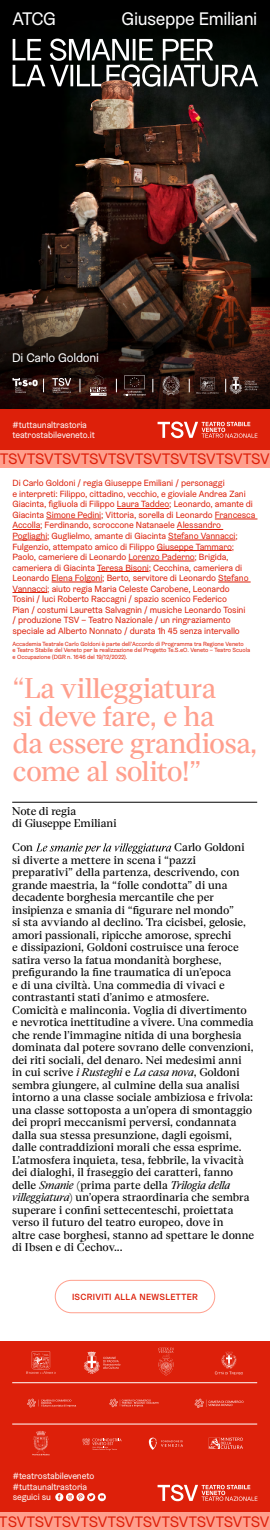
<style>
.page{position:relative;width:270px;height:1530px;background:#fff}
.page>*{position:absolute;margin:0;border:0;box-sizing:border-box;transform-origin:0 0}
.t1{font:27.7px/27.7px "Eliza";letter-spacing:-.02em;color:#ff9f8d}
.t2{font:18.25px "Graebenbach";letter-spacing:-.025em;color:#fff}
.t3{font:15.25px "Graebenbach";letter-spacing:-.01em;color:#dd200a}
.t4{font:12.5px "Graebenbach";letter-spacing:-.015em;color:#fff}
.t5{font:11px/12.5px "Eliza";color:#000}
.t6{font:9px/10.5px "Graebenbach";letter-spacing:-.01em;color:#dd200a}
.t7{font:9px/10.5px "Graebenbach";letter-spacing:-.01em;color:#fff}
.t8{font:500 9px "Graebenbach";letter-spacing:.035em;color:#dd200a}
.t9{font:6px/6.5px "Graebenbach";letter-spacing:-.005em;color:#dd200a}
.s1{font-style:italic}
</style>
<div class="page">
<img style="left:0;top:122px;width:270px;height:159px">
<svg style="left:0;top:281px;width:270px;height:128px;background:#331d15"></svg>
<div style="left:0;top:409px;width:270px;height:42px;background:#dd200a"></div>
<div style="left:0;top:0;width:270px;height:122px;background:#000"></div>
<hr style="left:117px;top:508px;width:52px;height:1px;background:#dd200a">
<hr style="left:46px;top:519px;width:55px;height:1px;background:#dd200a">
<hr style="left:215px;top:519px;width:43px;height:1px;background:#dd200a">
<svg style="left:12px;top:529px;width:28px;height:1px"></svg>
<hr style="left:177px;top:529px;width:46px;height:1px;background:#dd200a">
<hr style="left:12px;top:540px;width:35px;height:1px;background:#dd200a">
<hr style="left:168px;top:540px;width:67px;height:1px;background:#dd200a">
<hr style="left:157px;top:550px;width:75px;height:1px;background:#dd200a">
<hr style="left:128px;top:561px;width:67px;height:1px;background:#dd200a">
<hr style="left:97px;top:571px;width:52px;height:1px;background:#dd200a">
<hr style="left:52px;top:582px;width:50px;height:1px;background:#dd200a">
<hr style="left:218px;top:582px;width:33px;height:1px;background:#dd200a">
<hr style="left:12px;top:592px;width:35px;height:1px;background:#dd200a">
<hr style="left:12px;top:802px;width:245px;height:1px;background:#000">
<svg style="left:36px;top:843px;width:135px;height:11px"></svg>
<svg style="left:158px;top:421px;width:99px;height:17px"></svg>
<div style="left:0;top:1340px;width:270px;height:185px;background:#dd200a"></div>
<div style="left:0;top:1512px;width:270px;height:17px;background:#ff9f8d"></div>
<hr style="left:12px;top:1382px;width:245px;height:1px;background:#fff">
<hr style="left:12px;top:1423px;width:245px;height:1px;background:#fff">
<svg style="left:27px;top:1398px;width:49px;height:9px"></svg>
<svg style="left:158px;top:1347px;width:16px;height:28px"></svg>
<svg style="left:26px;top:1351px;width:30px;height:22px"></svg>
<svg style="left:55px;top:1493px;width:51px;height:8px"></svg>
<div style="left:55px;top:1280px;width:160px;height:33px;border:1px solid #ff9f8d;border-radius:16px"></div>
<svg style="left:158px;top:1484px;width:99px;height:17px"></svg>
<svg style="left:84px;top:1351px;width:36px;height:22px"></svg>
<svg style="left:215px;top:1351px;width:28px;height:23px"></svg>
<svg style="left:109px;top:1398px;width:49px;height:9px"></svg>
<svg style="left:195px;top:1398px;width:49px;height:9px"></svg>
<svg style="left:32px;top:1431px;width:17px;height:24px"></svg>
<svg style="left:83px;top:1438px;width:39px;height:12px"></svg>
<svg style="left:149px;top:1437px;width:34px;height:12px"></svg>
<svg style="left:209px;top:1437px;width:34px;height:11px"></svg>
<svg style="left:13px;top:39px;width:245px;height:48px"></svg>
<svg style="left:116px;top:379px;width:1px;height:13px"></svg>
<svg style="left:162px;top:376px;width:18px;height:19px"></svg>
<svg style="left:90px;top:375px;width:17px;height:21px"></svg>
<svg style="left:124px;top:375px;width:22px;height:21px"></svg>
<svg style="left:12px;top:378px;width:32px;height:15px"></svg>
<svg style="left:80px;top:379px;width:1px;height:13px"></svg>
<svg style="left:52px;top:378px;width:19px;height:15px"></svg>
<svg style="left:196px;top:377px;width:23px;height:17px"></svg>
<svg style="left:153px;top:379px;width:1px;height:13px"></svg>
<svg style="left:189px;top:379px;width:1px;height:13px"></svg>
<svg style="left:226px;top:377px;width:32px;height:17px"></svg>
<div style="left:0;top:451px;width:270px;height:17px;background:#ff9f8d"></div>
<img style="left:68px;top:66px;width:152px;height:130px">
<h2 class="t2" style="left:12px;top:7px;width:45px">ATCG</h2>
<h2 class="t2" style="left:122px;top:7px;width:137px">Giuseppe Emiliani</h2>
<p class="t4" style="left:12px;top:349px;width:88px">Di Carlo Goldoni</p>
<p class="t7" style="left:12px;top:420px;width:84px;line-height:10px">#tuttaunaltrastoria teatrostabileveneto.it</p>
<h3 class="t3" style="left:0;top:450px;width:271px">TSVTSVTSVTSVTSVTSVTSVTSVTSVTSV</h3>
<p class="t6" style="left:12px;top:478px;width:244px">Di Carlo Goldoni / regia Giuseppe Emiliani / personaggi<br>e interpreti: Filippo, cittadino, vecchio, e gioviale Andrea Zani Giacinta, figliuola di Filippo Laura Taddeo; Leonardo, amante di Giacinta Simone Pedini; Vittoria, sorella di Leonardo Francesca Accolla; Ferdinando, scroccone Natanaele Alessandro Pogliaghi; Guglielmo, amante di Giacinta Stefano Vannacci; Fulgenzio, attempato amico di Filippo Giuseppe Tammaro; Paolo, cameriere di Leonardo Lorenzo Paderno; Brigida, cameriera di Giacinta Teresa Bisoni; Cecchina, cameriera di Leonardo Elena Folgoni; Berto, servitore di Leonardo Stefano Vannacci; aiuto regia Maria Celeste Carobene, Leonardo<br>Tosini / luci Roberto Raccagni / spazio scenico Federico<br>Pian / costumi Lauretta Salvagnin / musiche Leonardo Tosini<br>/ produzione TSV – Teatro Nazionale / un ringraziamento speciale ad Alberto Nonnato / durata 1h 45 senza intervallo</p>
<p class="t9" style="left:12px;top:640px;width:239px">Accademia Teatrale Carlo Goldoni è parte dell’Accordo di Programma tra Regione Veneto<br>e Teatro Stabile del Veneto per la realizzazione del Progetto Te.S.eO. Veneto – Teatro Scuola e Occupazione (DGR n. 1646 del 19/12/2022).</p>
<h1 class="t1" style="left:12px;top:674px;width:247px">“La villeggiatura<br>si deve fare, e ha<br>da essere grandiosa, come al solito!”</h1>
<p class="t5" style="left:12px;top:804px;width:106px">Note di regia<br>di Giuseppe Emiliani</p>
<p class="t5" style="left:12px;top:841px;width:22px">Con</p>
<p class="t5" style="left:12px;top:841px;width:243px;text-indent:162px">Carlo Goldoni si diverte a mettere in scena i “pazzi preparativi” della partenza, descrivendo, con grande maestria, la “folle condotta” di una decadente borghesia mercantile che per insipienza e smania di “figurare nel mondo”<br>si sta avviando al declino. Tra cicisbei, gelosie, amori passionali, ripicche amorose, sprechi<br>e dissipazioni, Goldoni costruisce una feroce satira verso la fatua mondanità borghese, prefigurando la fine traumatica di un’epoca<br>e di una civiltà. Una commedia di vivaci e contrastanti stati d’animo e atmosfere.<br>Comicità e malinconia. Voglia di divertimento e nevrotica inettitudine a vivere. Una commedia che rende l’immagine nitida di una borghesia dominata dal potere sovrano delle convenzioni, dei riti sociali, del denaro. Nei medesimi anni in cui scrive <span class="s1">i Rusteghi</span> e <span class="s1">La casa nova</span>, Goldoni sembra giungere, al culmine della sua analisi intorno a una classe sociale ambiziosa e frivola: una classe sottoposta a un’opera di smontaggio dei propri meccanismi perversi, condannata dalla sua stessa presunzione, dagli egoismi, dalle contraddizioni morali che essa esprime.<br>L’atmosfera inquieta, tesa, febbrile, la vivacità dei dialoghi, il fraseggio dei caratteri, fanno delle <span class="s1">Smanie</span> (prima parte della <span class="s1">Trilogia della villeggiatura</span>) un’opera straordinaria che sembra superare i confini settecenteschi, proiettata verso il futuro del teatro europeo, dove in<br>altre case borghesi, stanno ad spettare le donne di Ibsen e di Čechov...</p>
<p class="t8" style="left:72px;top:1290px;width:127px">ISCRIVITI ALLA NEWSLETTER</p>
<p class="t7" style="left:13px;top:1470px;width:83px">#teatrostabileveneto #tuttaunaltrastoria seguici su</p>
<h3 class="t3" style="left:0;top:1511px;width:271px">TSVTSVTSVTSVTSVTSVTSVTSVTSVTSV</h3>
</div>
